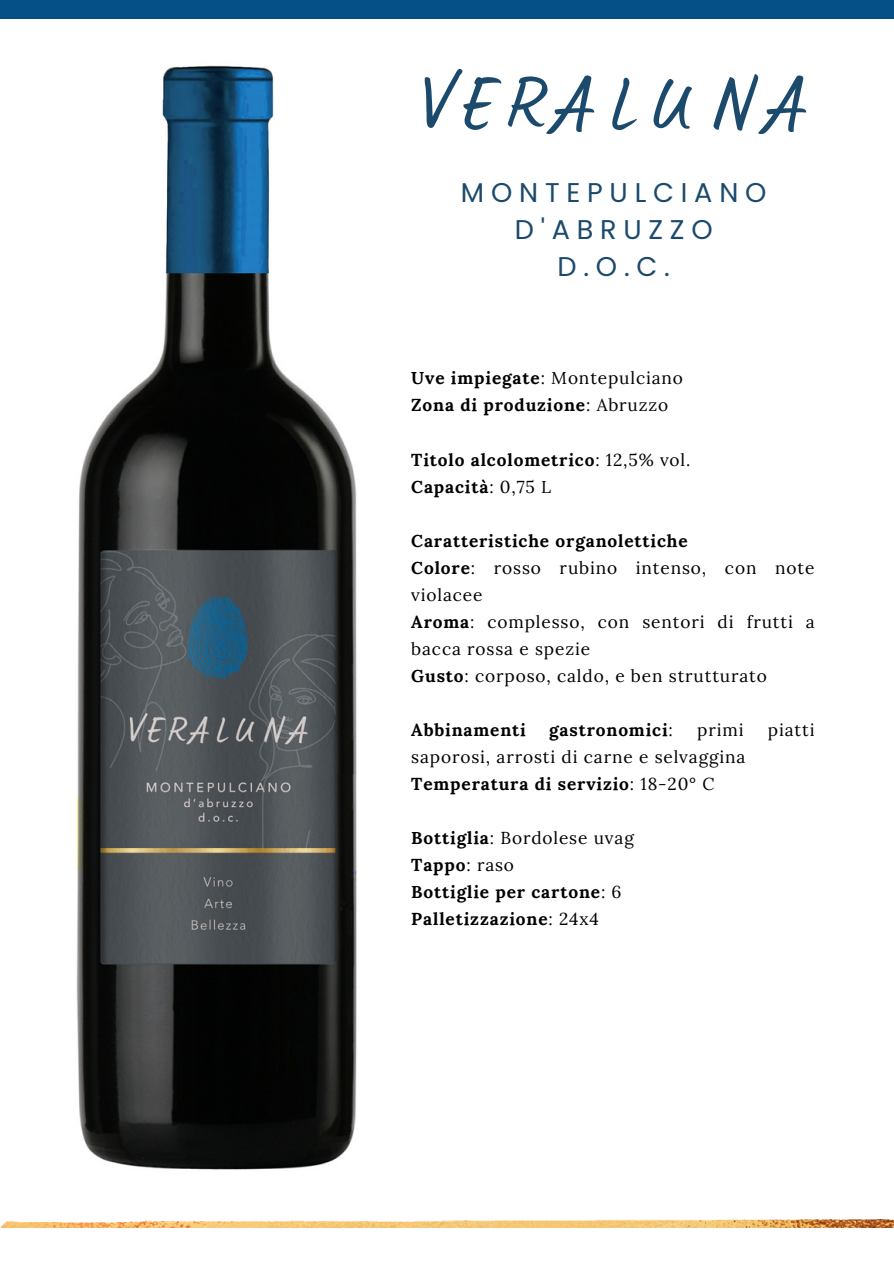
<style>
.page{position:relative;width:894px;height:1264px;background:#fff}
.page>*{position:absolute;margin:0;border:0;box-sizing:border-box;transform-origin:0 0}
.t1{font:75px "Lumios Marker";letter-spacing:.25em;color:#1b4a6c}
.t2{font:27.15px/37.2px "Poppins";letter-spacing:.25em;color:#1b4a6c;text-align:center}
.t3{font:17.25px/27px "Lora";letter-spacing:.05em;color:#000}
.t4{font:700 17.25px "Lora";letter-spacing:.05em;color:#000}
.s1{font-weight:700}
.s2{font-weight:400}
</style>
<div class="page">
<div style="left:0;top:0;width:893px;height:19px;background:#055087"></div>
<img style="left:76px;top:65px;width:281px;height:1105px">
<img style="left:1px;top:1219px;width:892px;height:8px">
<p class="t1" style="left:424px;top:80px;width:381px">VERALUNA</p>
<p class="t2" style="left:461px;top:173px;width:307px">MONTEPULCIANO<br>D'ABRUZZO</p>
<p class="t2" style="left:557px;top:248px;width:114px">D.O.C.</p>
<p class="t3" style="left:411px;top:364px;width:273px"><span class="s1">Uve impiegate</span>: Montepulciano</p>
<p class="t4" style="left:411px;top:394px;width:258px">Zona di produzione<span class="s2">: Abruzzo</span></p>
<p class="t4" style="left:411px;top:448px;width:280px">Titolo alcolometrico<span class="s2">: 12,5% vol.</span></p>
<p class="t4" style="left:411px;top:475px;width:141px">Capacità<span class="s2">: 0,75 L</span></p>
<p class="t4" style="left:411px;top:529px;width:278px">Caratteristiche organolettiche</p>
<p class="t3" style="left:411px;top:554px;width:404px"><span class="s1">Colore</span>: rosso rubino intenso, con note violacee</p>
<p class="t3" style="left:411px;top:608px;width:405px"><span class="s1">Aroma</span>: complesso, con sentori di frutti a bacca rossa e spezie</p>
<p class="t3" style="left:411px;top:662px;width:357px"><span class="s1">Gusto</span>: corposo, caldo, e ben strutturato</p>
<p class="t4" style="left:411px;top:718px;width:116px">Abbinamenti</p>
<p class="t4" style="left:549px;top:718px;width:125px">gastronomici<span class="s2">:</span></p>
<p class="t3" style="left:697px;top:716px;width:48px">primi</p>
<p class="t3" style="left:767px;top:716px;width:48px">piatti</p>
<p class="t3" style="left:411px;top:743px;width:335px">saporosi, arrosti di carne e selvaggina</p>
<p class="t4" style="left:411px;top:772px;width:305px">Temperatura di servizio<span class="s2">: 18-20° C</span></p>
<p class="t3" style="left:411px;top:824px;width:224px"><span class="s1">Bottiglia</span>: Bordolese uvag</p>
<p class="t4" style="left:411px;top:853px;width:104px">Tappo<span class="s2">: raso</span></p>
<p class="t4" style="left:411px;top:880px;width:212px">Bottiglie per cartone<span class="s2">: 6</span></p>
<p class="t4" style="left:411px;top:907px;width:189px">Palletizzazione<span class="s2">: 24x4</span></p>
</div>
